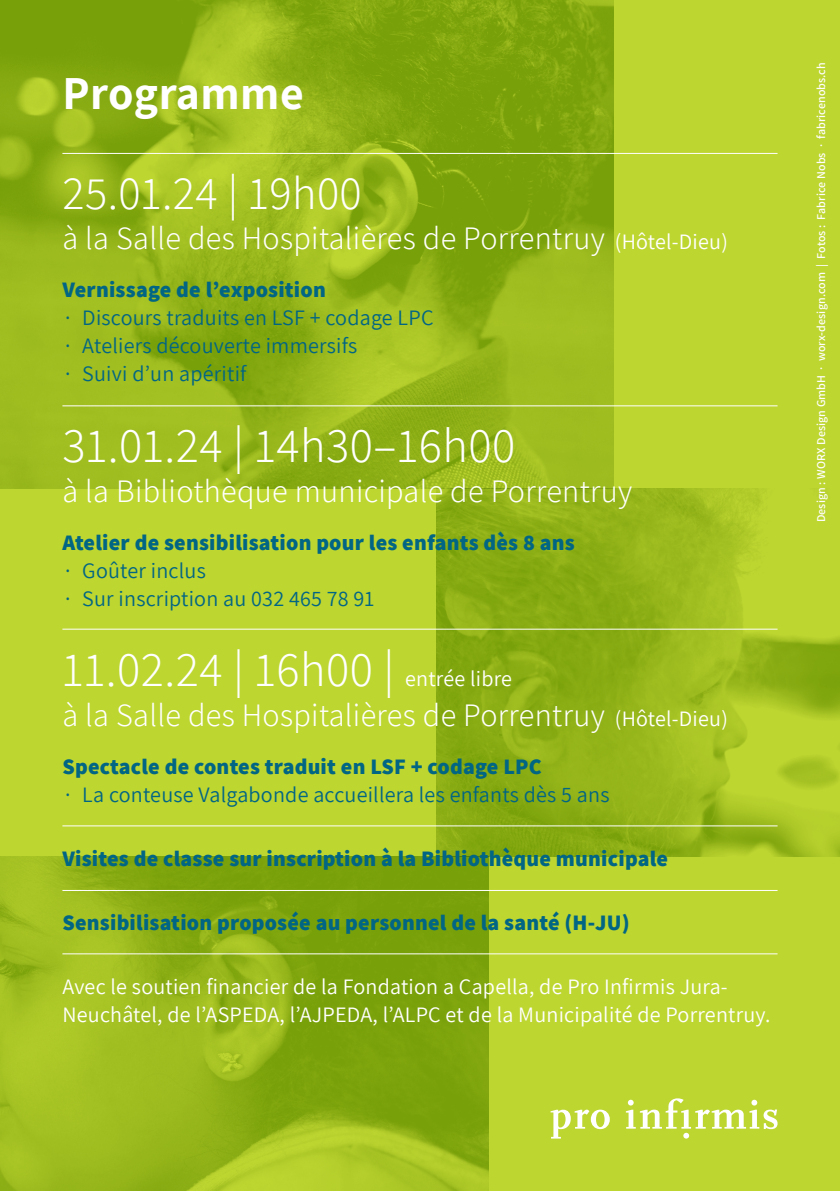
<style>
.page{position:relative;width:840px;height:1191px;background:#fff}
.page>*{position:absolute;margin:0;border:0;box-sizing:border-box;transform-origin:0 0}
.t1{font:300 48px "Assistant";letter-spacing:.01em;color:#fff}
.t2{font:300 46px "Assistant";letter-spacing:.01em;color:#fff}
.t3{font:700 46px "Assistant";letter-spacing:.01em;color:#fff}
.t4{font:300 32px "Assistant";letter-spacing:.01em;color:#fff}
.t5{font:800 22px "Assistant";letter-spacing:.01em;color:#016584}
.t6{font:22px/28px "Assistant";letter-spacing:.01em;color:#016584}
.t7{font:22px/28px "Assistant";letter-spacing:.01em;color:#fff}
.t8{font:600 12px "Assistant";letter-spacing:.01em;color:#fff}
.s1{font-weight:400;font-size:22px}
</style>
<div class="page">
<div style="left:0;top:0;width:839px;height:1191px;background:#bed630"></div>
<img style="left:436px;top:489px;width:403px;height:367px">
<img style="left:0;top:856px;width:488px;height:335px">
<img style="left:0;top:0;width:613px;height:489px">
<svg style="left:550px;top:1109px;width:59px;height:29px"></svg>
<svg style="left:625px;top:1098px;width:152px;height:40px"></svg>
<hr style="left:62px;top:153px;width:715px;height:1px;background:#fff">
<hr style="left:62px;top:405px;width:715px;height:1px;background:#fff">
<hr style="left:62px;top:629px;width:715px;height:1px;background:#fff">
<hr style="left:62px;top:890px;width:715px;height:1px;background:#fff">
<hr style="left:62px;top:953px;width:715px;height:1px;background:#fff">
<hr style="left:62px;top:825px;width:715px;height:1px;background:#fff">
<h2 class="t3" style="left:62px;top:62px;width:243px">Programme</h2>
<h2 class="t2" style="left:62px;top:162px;width:301px">25.01.24 | 19h00</h2>
<h3 class="t4" style="left:62px;top:217px;width:666px">à la Salle des Hospitalières de Porrentruy <span class="s1">(Hôtel-Dieu)</span></h3>
<p class="t5" style="left:62px;top:275px;width:265px">Vernissage de l’exposition</p>
<p class="t6" style="left:62px;top:303px;width:372px">∙ Discours traduits en LSF + codage LPC ∙ Ateliers découverte immersifs<br>∙ Suivi d’un apéritif</p>
<h1 class="t1" style="left:62px;top:412px;width:454px">31.01.24 | 14h30–16h00</h1>
<h3 class="t4" style="left:62px;top:469px;width:571px">à la Bibliothèque municipale de Porrentruy</h3>
<p class="t5" style="left:62px;top:527px;width:513px">Atelier de sensibilisation pour les enfants dès 8 ans</p>
<p class="t6" style="left:62px;top:555px;width:313px">∙ Goûter inclus<br>∙ Sur inscription au 032 465 78 91</p>
<h1 class="t1" style="left:62px;top:636px;width:451px">11.02.24 | 16h00 | <span class="s1">entrée libre</span></h1>
<h3 class="t4" style="left:62px;top:693px;width:666px">à la Salle des Hospitalières de Porrentruy <span class="s1">(Hôtel-Dieu)</span></h3>
<p class="t5" style="left:62px;top:751px;width:480px">Spectacle de contes traduit en LSF + codage LPC</p>
<p class="t6" style="left:62px;top:779px;width:548px">∙ La conteuse Valgabonde accueillera les enfants dès 5 ans</p>
<p class="t5" style="left:62px;top:843px;width:607px">Visites de classe sur inscription à la Bibliothèque municipale</p>
<p class="t5" style="left:62px;top:907px;width:568px">Sensibilisation proposée au personnel de la santé (H-JU)</p>
<p class="t7" style="left:62px;top:971px;width:709px">Avec le soutien financier de la Fondation a Capella, de Pro Infirmis Jura-<br>Neuchâtel, de l’ASPEDA, l’AJPEDA, l’ALPC et de la Municipalité de Porrentruy.</p>
<p class="t8" style="left:812px;top:522px;width:461px;rotate:-90deg">Design : WORX Design GmbH · worx-design.com | Fotos : Fabrice Nobs · fabricenobs.ch</p>
</div>
